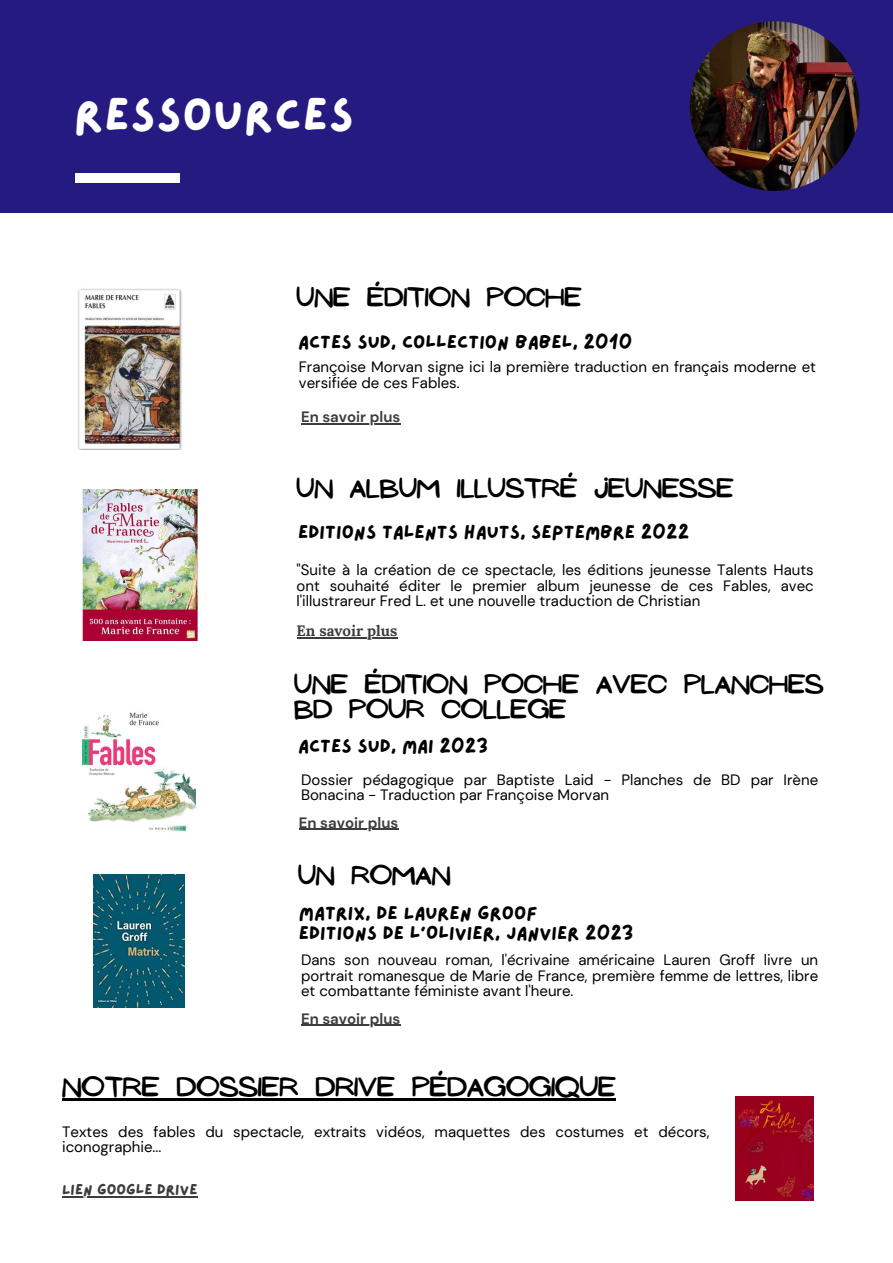
<style>
.page{position:relative;width:893px;height:1263px;background:#fff}
.page>*{position:absolute;margin:0;border:0;box-sizing:border-box;transform-origin:0 0}
.t1{font:46.5px "Lazydog";letter-spacing:.02em;color:#fff}
.t2{font:24.75px "NF Ananias Bold";color:#000}
.t3{font:24px/24.8px "NF Ananias Bold";color:#000}
.t4{font:18.98px/19.6px "Lazydog";color:#000}
.t5{font:15px/15.1px "DM Sans";color:#000}
.t6{font:700 15px "DM Sans";color:#3d3d3d}
.t7{font:15px "Lazydog";color:#3d3d3d}
.t8{font:700 15px "Lora";color:#3d3d3d}
</style>
<div class="page">
<div style="left:0;top:0;width:893px;height:212px;background:#251a80"></div>
<div style="left:75px;top:173px;width:104px;height:9px;background:#fff"></div>
<img style="left:77px;top:288px;width:106px;height:161px">
<img style="left:93px;top:874px;width:91px;height:133px">
<img style="left:83px;top:490px;width:114px;height:150px">
<img style="left:735px;top:1097px;width:79px;height:104px">
<img style="left:83px;top:712px;width:113px;height:120px">
<img style="left:690px;top:21px;width:169px;height:170px;border-radius:50%">
<hr style="left:297px;top:637px;width:100px;height:2px;background:#3d3d3d">
<hr style="left:301px;top:423px;width:99px;height:1px;background:#3d3d3d">
<hr style="left:301px;top:1024px;width:99px;height:2px;background:#3d3d3d">
<hr style="left:62px;top:1098px;width:554px;height:2px;background:#000">
<hr style="left:62px;top:1196px;width:135px;height:1px;background:#3d3d3d">
<hr style="left:299px;top:829px;width:99px;height:1px;background:#3d3d3d">
<h1 class="t1" style="left:74px;top:92px;width:281px">RESSOURCES</h1>
<h3 class="t3" style="left:297px;top:286px;width:286px">UNE ÉDITION POCHE</h3>
<p class="t4" style="left:298px;top:333px;width:335px">ACTES SUD, COLLECTION BABEL, 2010</p>
<p class="t5" style="left:299px;top:360px;width:518px">Françoise Morvan signe ici la première traduction en français moderne et versifiée de ces Fables.</p>
<p class="t6" style="left:301px;top:407px;width:101px">En savoir plus</p>
<h3 class="t3" style="left:297px;top:476px;width:438px">UN ALBUM ILLUSTRÉ JEUNESSE</h3>
<p class="t4" style="left:298px;top:523px;width:393px">EDITIONS TALENTS HAUTS, SEPTEMBRE 2022</p>
<p class="t5" style="left:297px;top:563px;width:518px;text-align:justify">"Suite à la création de ce spectacle, les éditions jeunesse Talents Hauts ont souhaité éditer le premier album jeunesse de ces Fables, avec l'illustrareur Fred L. et une nouvelle traduction de Christian</p>
<p class="t8" style="left:297px;top:621px;width:102px">En savoir plus</p>
<h3 class="t3" style="left:294px;top:672px;width:531px">UNE ÉDITION POCHE AVEC PLANCHES<br>BD POUR COLLEGE</h3>
<p class="t4" style="left:298px;top:737px;width:191px">ACTES SUD, MAI 2023</p>
<p class="t5" style="left:301px;top:772px;width:519px">Dossier pédagogique par Baptiste Laid - Planches de BD par Irène<br>Bonacina - Traduction par Françoise Morvan</p>
<p class="t6" style="left:299px;top:813px;width:101px">En savoir plus</p>
<h3 class="t3" style="left:298px;top:864px;width:154px">UN ROMAN</h3>
<p class="t4" style="left:299px;top:904px;width:336px">MATRIX, DE LAUREN GROOF<br>EDITIONS DE L'OLIVIER, JANVIER 2023</p>
<p class="t5" style="left:301px;top:953px;width:518px;text-align:justify">Dans son nouveau roman, l'écrivaine américaine Lauren Groff livre un portrait romanesque de Marie de France, première femme de lettres, libre et combattante féministe avant l'heure.</p>
<p class="t6" style="left:301px;top:1008px;width:101px">En savoir plus</p>
<h2 class="t2" style="left:62px;top:1073px;width:555px">NOTRE DOSSIER DRIVE PÉDAGOGIQUE</h2>
<p class="t5" style="left:62px;top:1124px;width:648px">Textes des fables du spectacle, extraits vidéos, maquettes des costumes et décors, iconographie...</p>
<p class="t7" style="left:62px;top:1182px;width:137px">LIEN GOOGLE DRIVE</p>
</div>
